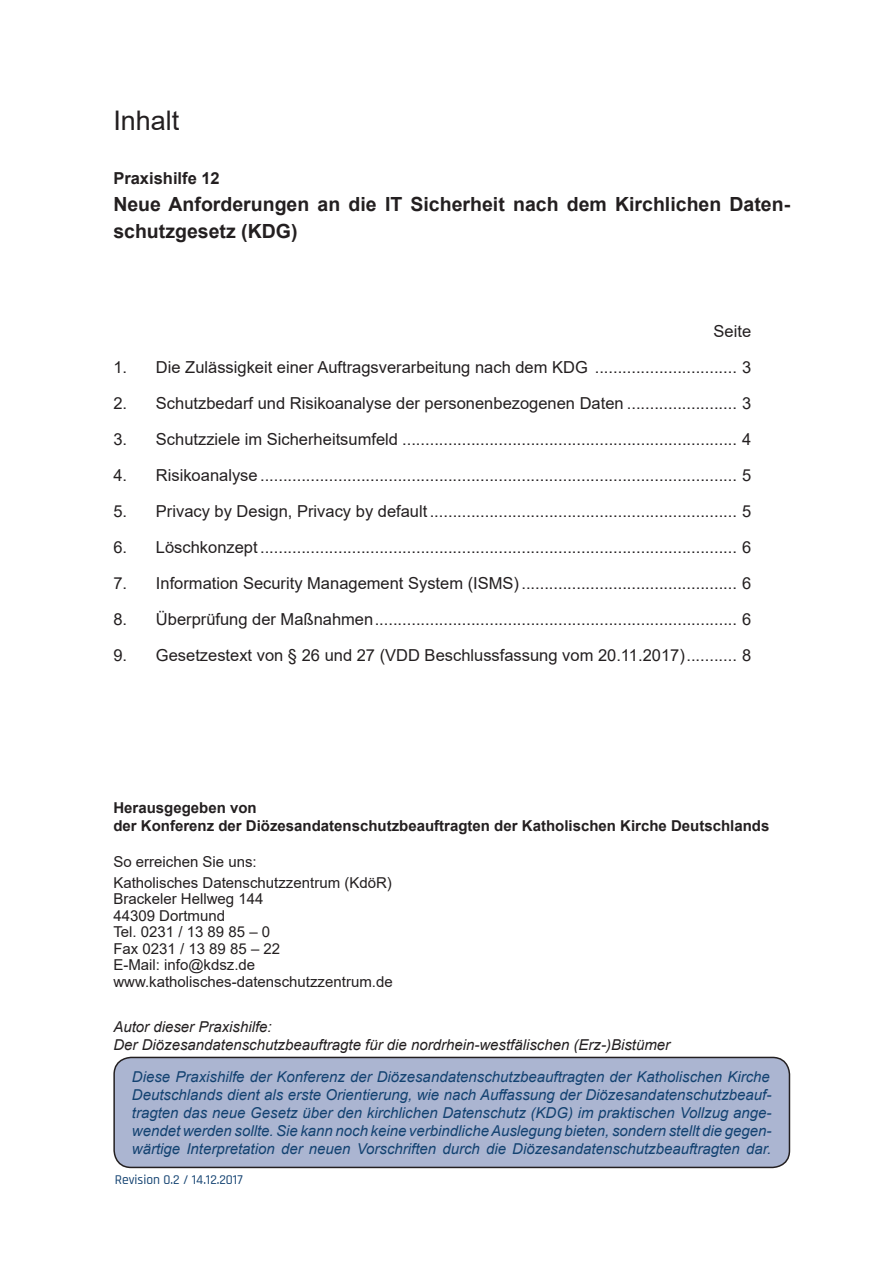
<style>
.page{position:relative;width:893px;height:1263px;background:#fff}
.page>*{position:absolute;margin:0;border:0;box-sizing:border-box;transform-origin:0 0}
.Text-Einleitung{font:27px "Arial";color:#231f20}
.Text-Einleitung-2{font:700 19.5px/27px "Arial";color:#231f20}
.Text-Einleitung-3{font:16.5px "Arial";color:#231f20}
.Text-Einleitung-4{font:700 16.5px "Arial";color:#231f20}
.Text-Einleitung-5{font:italic 15px/18px "Arial";color:#134271;text-align:justify}
.Text-Einleitung-6{font:15px "Arial";color:#231f20}
.Text-Einleitung-7{font:italic 15px "Arial";color:#231f20}
.Text-Einleitung-8{font:700 15px "Arial";color:#231f20}
.t1{font:500 13.5px "Rajdhani";color:#134271}
</style>
<div class="page">
<div style="left:114px;top:1057px;width:675px;height:110px;background:#abb5d1;border-radius:17px"></div>
<div style="left:113px;top:1057px;width:677px;height:111px;border:2px solid #231f20;border-radius:17px"></div>
<p class="Text-Einleitung" style="left:113px;top:102px;width:68px">Inhalt</p>
<p class="Text-Einleitung-4" style="left:113px;top:167px;width:108px">Praxishilfe 12</p>
<p class="Text-Einleitung-2" style="left:113px;top:191px;width:678px">Neue Anforderungen an die IT Sicherheit nach dem Kirchlichen Daten&shy;schutzgesetz (KDG)</p>
<p class="Text-Einleitung-3" style="left:714px;top:320px;width:39px">Seite</p>
<p class="Text-Einleitung-3" style="left:113px;top:356px;width:639px">1. Die Zulässigkeit einer Auftragsverarbeitung nach dem KDG ............................... 3</p>
<p class="Text-Einleitung-3" style="left:113px;top:392px;width:639px">2. Schutzbedarf und Risikoanalyse der personenbezogenen Daten ........................ 3</p>
<p class="Text-Einleitung-3" style="left:113px;top:428px;width:639px">3. Schutzziele im Sicherheitsumfeld ......................................................................... 4</p>
<p class="Text-Einleitung-3" style="left:113px;top:464px;width:639px">4. Risikoanalyse ........................................................................................................ 5</p>
<p class="Text-Einleitung-3" style="left:113px;top:500px;width:639px">5. Privacy by Design, Privacy by default ................................................................... 5</p>
<p class="Text-Einleitung-3" style="left:113px;top:536px;width:639px">6. Löschkonzept ........................................................................................................ 6</p>
<p class="Text-Einleitung-3" style="left:113px;top:572px;width:639px">7. Information Security Management System (ISMS)............................................... 6</p>
<p class="Text-Einleitung-3" style="left:113px;top:608px;width:639px">8. Überprüfung der Maßnahmen............................................................................... 6</p>
<p class="Text-Einleitung-3" style="left:113px;top:644px;width:639px">9. Gesetzestext von § 26 und 27 (VDD Beschlussfassung vom 20.11.2017)........... 8</p>
<p class="Text-Einleitung-8" style="left:113px;top:797px;width:145px">Herausgegeben von</p>
<p class="Text-Einleitung-8" style="left:113px;top:815px;width:657px">der Konferenz der Diözesandatenschutzbeauftragten der Katholischen Kirche Deutschlands</p>
<p class="Text-Einleitung-6" style="left:113px;top:851px;width:145px">So erreichen Sie uns:</p>
<p class="Text-Einleitung-6" style="left:113px;top:872px;width:280px">Katholisches Datenschutzzentrum (KdöR)</p>
<p class="Text-Einleitung-6" style="left:113px;top:889px;width:152px">Brackeler Hellweg 144</p>
<p class="Text-Einleitung-6" style="left:113px;top:905px;width:113px">44309 Dortmund</p>
<p class="Text-Einleitung-6" style="left:113px;top:922px;width:158px">Tel. 0231 / 13 89 85 – 0</p>
<p class="Text-Einleitung-6" style="left:113px;top:938px;width:168px">Fax 0231 / 13 89 85 – 22</p>
<p class="Text-Einleitung-6" style="left:113px;top:955px;width:143px">E-Mail: info@kdsz.de</p>
<p class="Text-Einleitung-6" style="left:113px;top:971px;width:281px">www.katholisches-datenschutzzentrum.de</p>
<p class="Text-Einleitung-7" style="left:113px;top:1017px;width:160px">Autor dieser Praxishilfe:</p>
<p class="Text-Einleitung-7" style="left:113px;top:1035px;width:558px">Der Diözesandatenschutzbeauftragte für die nordrhein-westfälischen (Erz-)Bistümer</p>
<p class="Text-Einleitung-5" style="left:132px;top:1068px;width:641px">Diese Praxishilfe der Konferenz der Diözesandatenschutzbeauftragten der Katholischen Kirche Deutschlands dient als erste Orientierung, wie nach Auffassung der Diözesandatenschutzbeauf&shy;tragten das neue Gesetz über den kirchlichen Datenschutz (KDG) im praktischen Vollzug ange&shy;wendet werden sollte. Sie kann noch keine verbindliche Auslegung bieten, sondern stellt die gegen&shy;wärtige Interpretation der neuen Vorschriften durch die Diözesandatenschutzbeauftragten dar.</p>
<p class="t1" style="left:115px;top:1172px;width:129px">Revision 0.2 / 14.12.2017</p>
</div>
